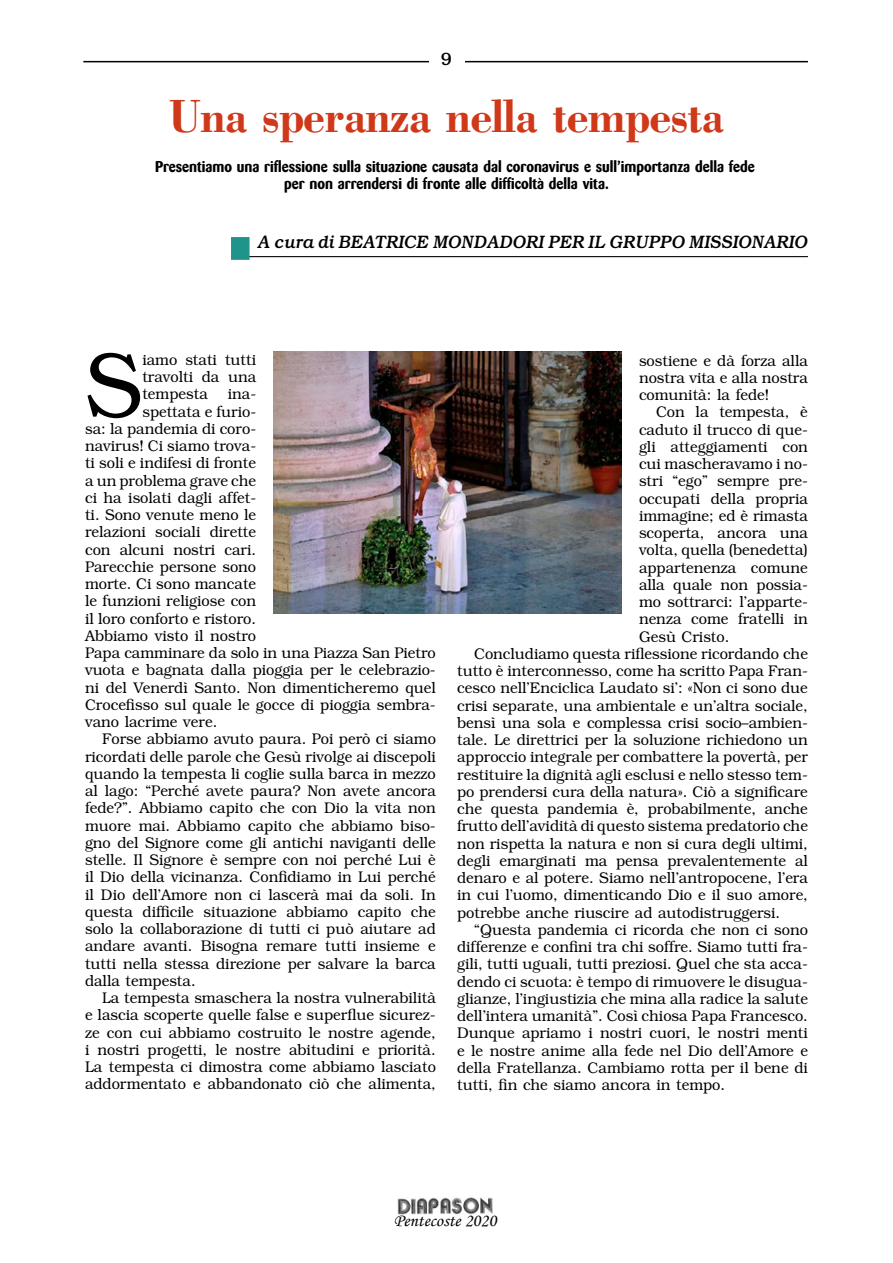
<style>
.page{position:relative;width:893px;height:1263px;background:#fff}
.page>*{position:absolute;margin:0;border:0;box-sizing:border-box;transform-origin:0 0}
.testo{font:300 91.5px "Bookman";color:#000;scale:.95 1}
.titoli{font:700 48px "Bodoni";letter-spacing:-.02em;color:#cf3819;scale:.94 1}
.testo-2{font:italic 500 18px "Bookman";color:#000;scale:.95 1}
.t1{font:18px "Monotype Corsiva";color:#000}
.t2{font:500 18px "Bookman";color:#000}
.testo-3{font:300 15.45px/17.2px "Bookman";color:#000;text-align:justify;scale:.95 1}
.testo-4{font:700 15.45px/17.2px "Barmeno";color:#000;scale:.95 1}
</style>
<div class="page">
<hr style="left:83px;top:61px;width:725px;height:1px;background:#000">
<div style="left:429px;top:43px;width:36px;height:34px;background:#fff"></div>
<img style="left:398px;top:1198px;width:95px;height:16px">
<hr style="left:237px;top:256px;width:571px;height:1px;background:#000">
<div style="left:231px;top:237px;width:19px;height:23px;background:#1f948a;border:2px solid #1f948a"></div>
<img style="left:273px;top:352px;width:349px;height:261px">
<p class="t2" style="left:441px;top:48px;width:13px">9</p>
<p class="titoli" style="left:169px;top:86px;width:592px">Una speranza nella tempesta</p>
<p class="testo-4" style="left:284px;top:158px;width:497px;text-indent:-129px">Presentiamo una riflessione sulla situazione causata dal coronavirus e sull’importanza della fede per non arrendersi di fronte alle difficoltà della vita.</p>
<p class="testo-2" style="left:258px;top:231px;width:580px">A cura di BEATRICE MONDADORI PER IL GRUPPO MISSIONARIO</p>
<p class="testo" style="left:85px;top:334px;width:62px">S</p>
<p class="testo-3" style="left:142px;top:351px;width:121px">iamo stati tutti travolti da una tempesta</p>
<p class="testo-3" style="left:228px;top:386px;width:31px">ina-</p>
<p class="testo-3" style="left:142px;top:403px;width:121px">spettata e furio-</p>
<p class="testo-3" style="left:85px;top:420px;width:182px">sa: la pandemia di coro-</p>
<p class="testo-3" style="left:85px;top:437px;width:182px">navirus! Ci siamo trova-</p>
<p class="testo-3" style="left:85px;top:455px;width:182px">ti soli e indifesi di fronte</p>
<p class="testo-3" style="left:85px;top:472px;width:182px">a un problema grave che</p>
<p class="testo-3" style="left:85px;top:489px;width:182px">ci ha isolati dagli affet-</p>
<p class="testo-3" style="left:85px;top:506px;width:182px">ti. Sono venute meno le</p>
<p class="testo-3" style="left:85px;top:524px;width:182px">relazioni sociali dirette</p>
<p class="testo-3" style="left:85px;top:541px;width:182px">con alcuni nostri cari.</p>
<p class="testo-3" style="left:85px;top:558px;width:182px">Parecchie persone sono</p>
<p class="testo-3" style="left:85px;top:575px;width:182px">morte. Ci sono mancate</p>
<p class="testo-3" style="left:85px;top:593px;width:182px">le funzioni religiose con</p>
<p class="testo-3" style="left:85px;top:610px;width:182px">il loro conforto e ristoro.</p>
<p class="testo-3" style="left:85px;top:627px;width:182px">Abbiamo visto il nostro</p>
<p class="testo-3" style="left:85px;top:644px;width:371px">Papa camminare da solo in una Piazza San Pietro</p>
<p class="testo-3" style="left:85px;top:662px;width:371px">vuota e bagnata dalla pioggia per le celebrazio-</p>
<p class="testo-3" style="left:85px;top:679px;width:371px">ni del Venerdì Santo. Non dimenticheremo quel</p>
<p class="testo-3" style="left:85px;top:696px;width:371px">Crocefisso sul quale le gocce di pioggia sembra-</p>
<p class="testo-3" style="left:85px;top:713px;width:141px">vano lacrime vere.</p>
<p class="testo-3" style="left:85px;top:731px;width:371px;text-indent:17px">Forse abbiamo avuto paura. Poi però ci siamo ricordati delle parole che Gesù rivolge ai discepoli quando la tempesta li coglie sulla barca in mezzo al lago: “Perché avete paura? Non avete ancora fede?”. Abbiamo capito che con Dio la vita non muore mai. Abbiamo capito che abbiamo biso&shy;gno del Signore come gli antichi naviganti delle stelle. Il Signore è sempre con noi perché Lui è il Dio della vicinanza. Confidiamo in Lui perché il Dio dell’Amore non ci lascerà mai da soli. In questa difficile situazione abbiamo capito che solo la collaborazione di tutti ci può aiutare ad andare avanti. Bisogna remare tutti insieme e tutti nella stessa direzione per salvare la barca dalla tempesta.</p>
<p class="testo-3" style="left:85px;top:989px;width:371px;text-indent:17px">La tempesta smaschera la nostra vulnerabilità e lascia scoperte quelle false e superflue sicurez&shy;ze con cui abbiamo costruito le nostre agende, i nostri progetti, le nostre abitudini e priorità.<br>La tempesta ci dimostra come abbiamo lasciato addormentato e abbandonato ciò che alimenta,</p>
<p class="testo-3" style="left:639px;top:352px;width:179px">sostiene e dà forza alla nostra vita e alla nostra comunità: la fede!</p>
<p class="testo-3" style="left:639px;top:404px;width:179px;text-indent:17px">Con la tempesta, è caduto il trucco di que&shy;gli atteggiamenti con cui mascheravamo i no&shy;stri “ego” sempre pre&shy;occupati della propria immagine; ed è rimasta scoperta, ancora una volta, quella (benedetta) appartenenza comune alla quale non possia&shy;mo sottrarci: l’apparte&shy;nenza come fratelli in Gesù Cristo.</p>
<p class="testo-3" style="left:457px;top:645px;width:371px;text-indent:17px">Concludiamo questa riflessione ricordando che tutto è interconnesso, come ha scritto Papa Fran&shy;cesco nell’Enciclica Laudato si’: «Non ci sono due crisi separate, una ambientale e un’altra sociale, bensì una sola e complessa crisi socio–ambien&shy;tale. Le direttrici per la soluzione richiedono un approccio integrale per combattere la povertà, per restituire la dignità agli esclusi e nello stesso tem&shy;po prendersi cura della natura». Ciò a significare che questa pandemia è, probabilmente, anche frutto dell’avidità di questo sistema predatorio che non rispetta la natura e non si cura degli ultimi, degli emarginati ma pensa prevalentemente al denaro e al potere. Siamo nell’antropocene, l’era in cui l’uomo, dimenticando Dio e il suo amore, potrebbe anche riuscire ad autodistruggersi.</p>
<p class="testo-3" style="left:457px;top:921px;width:371px;text-indent:17px">“Questa pandemia ci ricorda che non ci sono differenze e confini tra chi soffre. Siamo tutti fra&shy;gili, tutti uguali, tutti preziosi. Quel che sta acca&shy;dendo ci scuota: è tempo di rimuovere le disugua&shy;glianze, l’ingiustizia che mina alla radice la salute dell’intera umanità”. Così chiosa Papa Francesco.<br>Dunque apriamo i nostri cuori, le nostri menti e le nostre anime alla fede nel Dio dell’Amore e della Fratellanza. Cambiamo rotta per il bene di tutti, fin che siamo ancora in tempo.</p>
<p class="t1" style="left:394px;top:1210px;width:104px">Pentecoste 2020</p>
</div>
